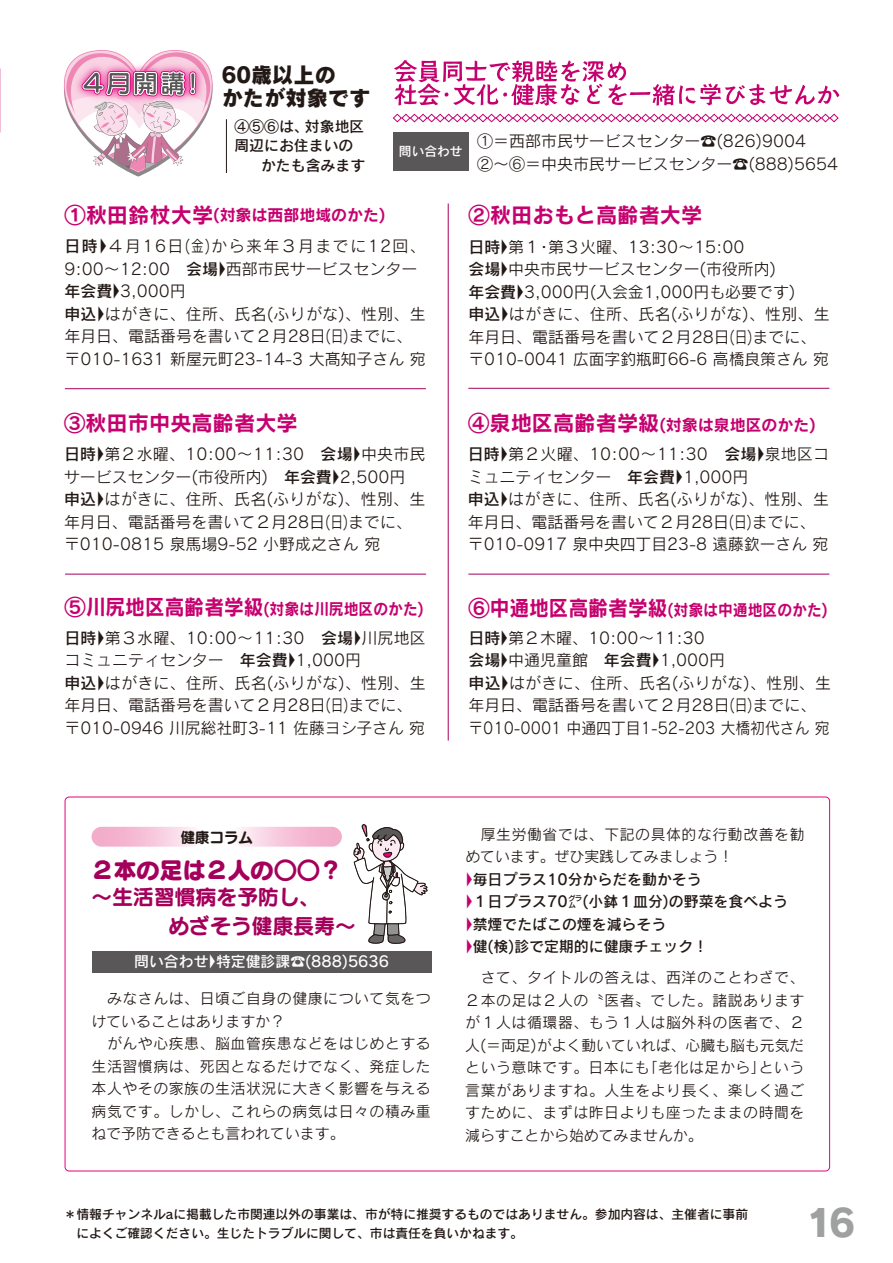
<style>
.page{position:relative;width:893px;height:1263px;background:#fff}
.page>*{position:absolute;margin:0;border:0;box-sizing:border-box;transform-origin:0 0}
.t1{font:37.2px "Rodin Pro EB";color:#9fa0a0}
.t2{font:23.4px "Seurat Pro EB";letter-spacing:-.025em;color:#a4005b}
.t3{font:21.3px "Rodin Pro B";color:#c6006f}
.t4{font:21.3px/28.7px "Seurat Pro B";letter-spacing:-.02em;color:#a4005b}
.t5{font:21.3px/22.4px "Rodin Pro EB";color:#221815}
.t6{font:15.9px/22.5px "Rodin Pro M";color:#221815}
.t7{font:15.9px "Rodin Pro B";color:#c6006f;scale:.93 1}
.t8{font:15.9px "Rodin Pro B";color:#c6006f}
.t9{font:14.85px/22.5px "Rodin Pro M";letter-spacing:.04em;color:#221815}
.t10{font:14.85px/22.5px "Rodin Pro DB";color:#221815}
.t11{font:14.85px "Rodin Pro DB";color:#fff}
.t12{font:14.85px "Seurat Pro B";letter-spacing:-.025em;color:#221815}
.t13{font:12.75px "Rodin Pro DB";color:#221815}
.t14{font:12.75px "Rodin Pro DB";color:#fff}
.s1{font-family:"Rodin Pro DB"}
.s2{color:#c6006f}
</style>
<div class="page">
<div style="left:92px;top:951px;width:340px;height:21px;background:#595757"></div>
<div style="left:92px;top:827px;width:111px;height:20px;background:linear-gradient(to right,#f1a0c3,#fdf3f7);border-radius:10px"></div>
<div style="left:230px;top:827px;width:112px;height:20px;background:linear-gradient(to right,#fef4f8,#f1a2c4);border-radius:10px"></div>
<svg style="left:353px;top:824px;width:75px;height:120px"></svg>
<hr style="left:448px;top:203px;width:1px;height:537px;background:#a4005b">
<hr style="left:65px;top:388px;width:361px;height:1px;background:#a4005b">
<hr style="left:65px;top:574px;width:361px;height:1px;background:#a4005b">
<hr style="left:468px;top:574px;width:361px;height:1px;background:#a4005b">
<hr style="left:468px;top:388px;width:361px;height:1px;background:#a4005b">
<svg style="left:394px;top:60px;width:445px;height:46px"></svg>
<svg style="left:64px;top:50px;width:149px;height:127px"></svg>
<div style="left:393px;top:132px;width:76px;height:39px;background:#595757"></div>
<svg style="left:392px;top:113px;width:447px;height:10px"></svg>
<hr style="left:226px;top:119px;width:1px;height:54px;background:#221815">
<h3 class="t5" style="left:222px;top:63px;width:150px">60歳以上の<br>かたが対象です</h3>
<p class="t10" style="left:234px;top:115px;width:76px">④⑤⑥は、</p>
<p class="t10" style="left:234px;top:134px;width:121px">周辺にお住まいの</p>
<p class="t10" style="left:261px;top:153px;width:106px">かたも含みます</p>
<p class="t10" style="left:305px;top:115px;width:61px">対象地区</p>
<h3 class="t3" style="left:64px;top:201px;width:150px">①秋田鈴杖大学</h3>
<p class="t8" style="left:213px;top:205px;width:174px">(対象は西部地域のかた(</p>
<p class="t14" style="left:399px;top:143px;width:65px">問い合わせ</p>
<p class="t6" style="left:477px;top:130px;width:362px">①＝西部市民サービスセンター☎)826(9004<br>②〜⑥＝中央市民サービスセンター☎)888(5654</p>
<h3 class="t3" style="left:469px;top:201px;width:235px">②秋田おもと高齢者大学</h3>
<p class="t6" style="left:64px;top:235px;width:363px"><span class="s1">日時</span> ４<span class="s1">▶</span> 月16日金( )から来年３月までに12回、<br>9:00〜12:00　<span class="s1">会場▶</span>西部市民サービスセンター<span class="s1">年会費▶</span>3,000円<br><span class="s1">申込▶</span>はがきに、住所、氏名(ふりがな)、性別、生年月日、電話番号を書いて２月28日日( )までに、〒010-1631 新屋元町23-14-3 大髙知子さん宛</p>
<p class="t6" style="left:468px;top:235px;width:363px"><span class="s1">日時</span>第<span class="s1">▶</span> １第･ ３火曜、13:30〜15:00<br><span class="s1">会場▶</span>中央市民サービスセンター(市役所内(<br><span class="s1">年会費▶</span>3,000円(入会金1,000円も必要です(<br><span class="s1">申込▶</span>はがきに、住所、氏名(ふりがな)、性別、生年月日、電話番号を書いて２月28日日( )までに、〒010-0041 広面字釣瓶町66-6 高橋良策さん宛</p>
<h3 class="t3" style="left:64px;top:409px;width:235px">③秋田市中央高齢者大学</h3>
<h3 class="t3" style="left:468px;top:409px;width:193px">④泉地区高齢者学級</h3>
<p class="t8" style="left:660px;top:414px;width:158px">(対象は泉地区のかた(</p>
<p class="t6" style="left:64px;top:442px;width:363px"><span class="s1">日時</span>第<span class="s1">▶</span> ２水曜、10:00〜11:30　<span class="s1">会場▶</span>中央市民サービスセンター(市役所内)　<span class="s1">年会費▶</span>2,500円<br><span class="s1">申込▶</span>はがきに、住所、氏名(ふりがな)、性別、生年月日、電話番号を書いて２月28日日( )までに、〒010-0815 泉馬場9-52 小野成之さん宛</p>
<p class="t6" style="left:468px;top:442px;width:363px"><span class="s1">日時</span>第<span class="s1">▶</span> ２火曜、10:00〜11:30　<span class="s1">会場▶</span>泉地区コミュニティセンター　<span class="s1">年会費▶</span>1,000円<br><span class="s1">申込▶</span>はがきに、住所、氏名(ふりがな)、性別、生年月日、電話番号を書いて２月28日日( )までに、〒010-0917 泉中央四丁目23-8 遠藤欽一さん宛</p>
<h3 class="t3" style="left:64px;top:592px;width:201px">⑤川尻地区高齢者学級</h3>
<p class="t7" style="left:264px;top:598px;width:174px">(対象は川尻地区のかた)</p>
<h3 class="t3" style="left:468px;top:593px;width:201px">⑥中通地区高齢者学級</h3>
<p class="t7" style="left:668px;top:599px;width:174px">(対象は中通地区のかた(</p>
<p class="t6" style="left:64px;top:626px;width:363px"><span class="s1">日時</span>第<span class="s1">▶</span> ３水曜、10:00〜11:30　<span class="s1">会場▶</span>川尻地区コミュニティセンター　<span class="s1">年会費▶</span>1,000円<br><span class="s1">申込▶</span>はがきに、住所、氏名(ふりがな)、性別、生年月日、電話番号を書いて２月28日日( )までに、〒010-0946 川尻総社町3-11 佐藤ヨシ子さん宛</p>
<p class="t6" style="left:468px;top:626px;width:364px"><span class="s1">日時</span>第<span class="s1">▶</span> ２木曜、10:00〜11:30<br><span class="s1">会場▶</span>中通児童館　<span class="s1">年会費▶</span>1,000円<br><span class="s1">申込▶</span>はがきに、住所、氏名(ふりがな)、性別、生年月日、電話番号を書いて２月28日日( )までに、〒010-0001 中通四丁目1-52-203 大橋初代さん宛</p>
<p class="t12" style="left:180px;top:827px;width:74px">健康コラム</p>
<h2 class="t2" style="left:91px;top:853px;width:253px">２本の足は２人の○○?</h2>
<h3 class="t4" style="left:168px;top:882px;width:189px;text-indent:-77px">〜生活習慣病を予防し、<br>めざそう健康長寿〜</h3>
<p class="t11" style="left:134px;top:952px;width:256px">問い合わせ▶特定健診課☎)888(5636</p>
<p class="t9" style="left:92px;top:987px;width:341px">　みなさんは、日頃ご自身の健康について気をつけていることはありますか?<br>　がんや心疾患、脳血管疾患などをはじめとする生活習慣病は、死因となるだけでなく、発症した本人やその家族の生活状況に大きく影響を与える病気です。しかし、これらの病気は日々の積み重ねで予防できるとも言われています。</p>
<p class="t9" style="left:465px;top:822px;width:341px">　厚生労働省では、下記の具体的な行動改善を勧めています。ぜひ実践してみましょう!</p>
<p class="t10" style="left:465px;top:867px;width:324px"><span class="s2">▶</span>毎日プラス10分からだを動かそう<br>１<span class="s2">▶</span> 日プラス70㌘(小鉢１皿分)の野菜を食べよう<span class="s2">▶</span>禁煙でたばこの煙を減らそう<br>健<span class="s2">▶</span> 検( )診で定期的に健康チェック!</p>
<p class="t9" style="left:465px;top:966px;width:341px;text-align:justify">　さて、タイトルの答えは、西洋のことわざで、２本の足は２人の〝医者〟でした。諸説ありますが１人は循環器、もう１人は脳外科の医者で、２人(＝両足)がよく動いていれば、心臓も脳も元気だという意味です。日本にも｢老化は足から｣という言葉がありますね。人生をより長く、楽しく過ごすために、まずは昨日よりも座ったままの時間を減らすことから始めてみませんか。</p>
<p class="t13" style="left:64px;top:1205px;width:686px">＊情報チャンネルaに掲載した市関連以外の事業は、市が特に推奨するものではありません。参加内容は、主催者に事前</p>
<h1 class="t1" style="left:806px;top:1197px;width:50px">16</h1>
<p class="t13" style="left:77px;top:1224px;width:448px">によくご確認ください。生じたトラブルに関して、市は責任を負いかねます。</p>
</div>
